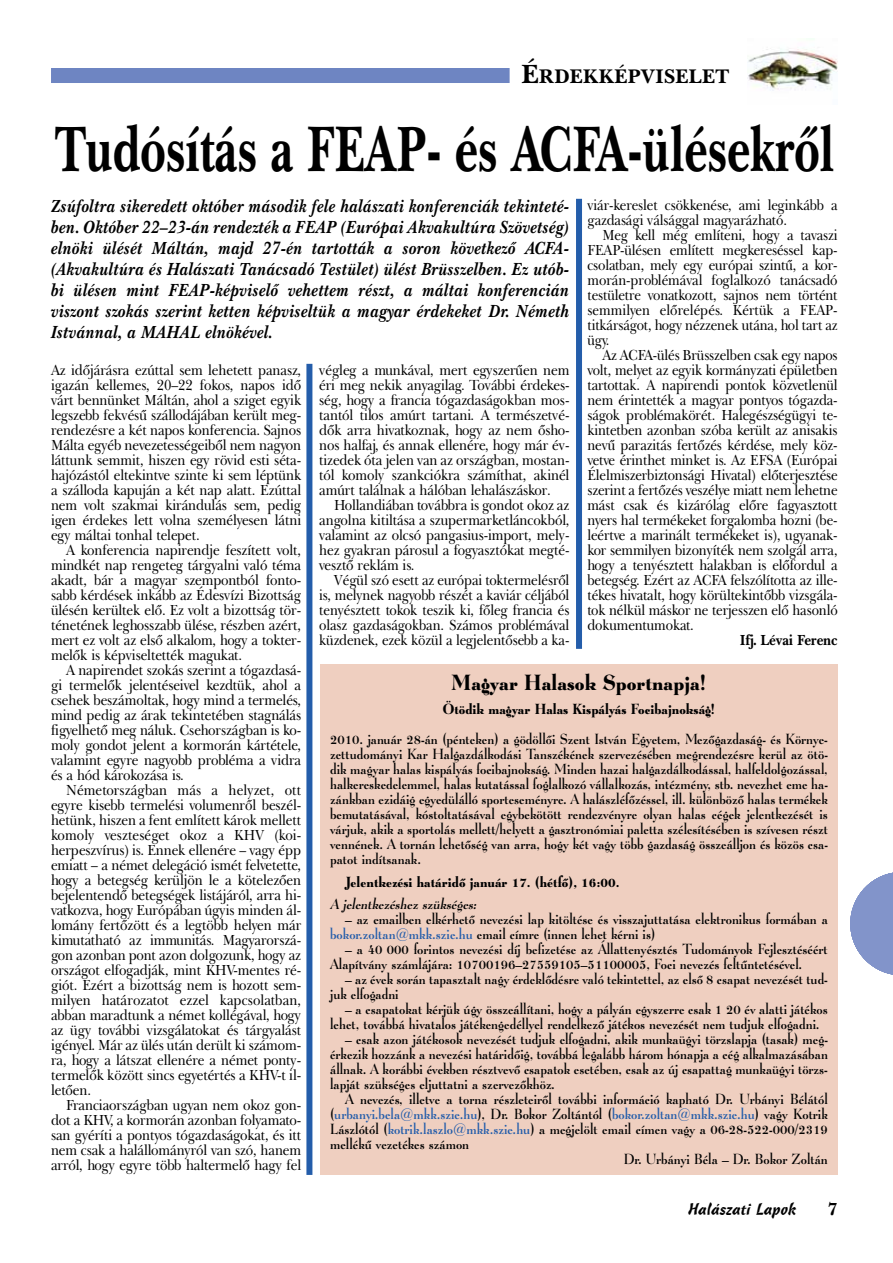
<style>
.page{position:relative;width:893px;height:1263px;background:#fff}
.page>*{position:absolute;margin:0;border:0;box-sizing:border-box;transform-origin:0 0}
.t1{font:700 66px "New Baskerville PFL";letter-spacing:-.01em;color:#000;scale:.7 1}
.t2{font:700 22.5px "Lucian PFL";color:#000;scale:.9 1}
.t3{font:700 20.25px "New Baskerville PFL";color:#000}
.t4{font:italic 700 18px/21px "New Baskerville PFL";color:#000;text-align:justify;scale:.9 1}
.t5{font:700 18px "New Baskerville PFL";color:#000}
.t6{font:16.5px "H Cascade Script";color:#000}
.t7{font:15px/15px "New Baskerville PFL";letter-spacing:-.01em;color:#000;text-align:justify;scale:.9 1}
.t8{font:15px/15px "Lucian PFL";color:#000;scale:.9 1}
.t9{font:15px/15px "New Baskerville PFL";letter-spacing:-.01em;color:#000;text-align:justify;scale:.89 1}
.t10{font:700 15px "Lucian PFL";color:#000;scale:.9 1}
.t11{font:15px "Lucian PFL";color:#245daa;scale:.9 1}
.t12{font:italic 15px "Lucian PFL";color:#000;scale:.9 1}
.t13{font:700 15px "New Baskerville PFL";letter-spacing:-.01em;color:#000;scale:.89 1}
.s1{font-size:27px}
.s2{color:#245daa}
.s3{color:#000}
</style>
<div class="page">
<img style="left:748px;top:49px;width:90px;height:42px">
<div style="left:51px;top:68px;width:459px;height:15px;background:#6e85c2"></div>
<svg style="left:850px;top:872px;width:43px;height:103px"></svg>
<div style="left:320px;top:664px;width:518px;height:510px;background:#efcfc0"></div>
<div style="left:306px;top:364px;width:6px;height:811px;background:#245daa"></div>
<div style="left:576px;top:199px;width:6px;height:450px;background:#245daa"></div>
<h3 class="t3" style="left:521px;top:64px;width:210px"><span class="s1">É</span>RDEKKÉPVISELET</h3>
<h1 class="t1" style="left:54px;top:108px;width:1116px">Tudósítás a FEAP- és ACFA-ülésekről</h1>
<p class="t4" style="left:51px;top:195px;width:578px">Zsúfoltra sikeredett október második fele halászati konferenciák tekinteté&shy;ben. Október 22–23-án rendezték a FEAP (Európai Akvakultúra Szövetség) elnöki ülését Máltán, majd 27-én tartották a soron következő ACFA-(Akvakultúra és Halászati Tanácsadó Testület) ülést Brüsszelben. Ez utób&shy;bi ülésen mint FEAP-képviselő vehettem részt, a máltai konferencián viszont szokás szerint ketten képviseltük a magyar érdekeket Dr. Németh Istvánnal, a MAHAL elnökével.</p>
<p class="t9" style="left:587px;top:197px;width:283px">viár-kereslet csökkenése, ami leginkább a gazdasági válsággal magyarázható.</p>
<p class="t9" style="left:587px;top:227px;width:283px;text-indent:15px">Meg kell még említeni, hogy a tavaszi FEAP-ülésen említett megkereséssel kap&shy;csolatban, mely egy európai szintű, a kor&shy;morán-problémával foglalkozó tanácsadó testületre vonatkozott, sajnos nem történt semmilyen előrelépés. Kértük a FEAP&shy;titkárságot, hogy nézzenek utána, hol tart az ügy.</p>
<p class="t9" style="left:587px;top:347px;width:283px;text-indent:15px">Az ACFA-ülés Brüsszelben csak egy napos volt, melyet az egyik kormányzati épületben tartottak. A napirendi pontok közvetlenül nem érintették a magyar pontyos tógazda&shy;ságok problémakörét. Halegészségügyi te&shy;kintetben azonban szóba került az anisakis nevű parazitás fertőzés kérdése, mely köz&shy;vetve érinthet minket is. Az EFSA (Európai Élelmiszerbiztonsági Hivatal) előterjesztése szerint a fertőzés veszélye miatt nem lehetne mást csak és kizárólag előre fagyasztott nyers hal termékeket forgalomba hozni (be&shy;leértve a marinált termékeket is), ugyanak&shy;kor semmilyen bizonyíték nem szolgál arra, hogy a tenyésztett halakban is előfordul a betegség. Ezért az ACFA felszólította az ille&shy;tékes hivatalt, hogy körültekintőbb vizsgála&shy;tok nélkül máskor ne terjesszen elő hasonló dokumentumokat.</p>
<p class="t13" style="left:740px;top:630px;width:111px">Ifj. Lévai Ferenc</p>
<p class="t7" style="left:51px;top:362px;width:280px">Az időjárásra ezúttal sem lehetett panasz, igazán kellemes, 20–22 fokos, napos idő várt bennünket Máltán, ahol a sziget egyik legszebb fekvésű szállodájában került meg&shy;rendezésre a két napos konferencia. Sajnos Málta egyéb nevezetességeiből nem nagyon láttunk semmit, hiszen egy rövid esti séta&shy;hajózástól eltekintve szinte ki sem léptünk a szálloda kapuján a két nap alatt. Ezúttal nem volt szakmai kirándulás sem, pedig igen érdekes lett volna személyesen látni egy máltai tonhal telepet.</p>
<p class="t7" style="left:51px;top:542px;width:280px;text-indent:15px">A konferencia napirendje feszített volt, mindkét nap rengeteg tárgyalni való téma akadt, bár a magyar szempontból fonto&shy;sabb kérdések inkább az Édesvízi Bizottság ülésén kerültek elő. Ez volt a bizottság tör&shy;ténetének leghosszabb ülése, részben azért, mert ez volt az első alkalom, hogy a tokter&shy;melők is képviseltették magukat.</p>
<p class="t7" style="left:51px;top:662px;width:280px;text-indent:15px">A napirendet szokás szerint a tógazdasá&shy;gi termelők jelentéseivel kezdtük, ahol a csehek beszámoltak, hogy mind a termelés, mind pedig az árak tekintetében stagnálás figyelhető meg náluk. Csehországban is ko&shy;moly gondot jelent a kormorán kártétele, valamint egyre nagyobb probléma a vidra és a hód károkozása is.</p>
<p class="t7" style="left:51px;top:782px;width:280px;text-indent:15px">Németországban más a helyzet, ott egyre kisebb termelési volumenről beszél&shy;hetünk, hiszen a fent említett károk mellett komoly veszteséget okoz a KHV (koi&shy;herpeszvírus) is. Ennek ellenére – vagy épp emiatt – a német delegáció ismét felvetette, hogy a betegség kerüljön le a kötelezően bejelentendő betegségek listájáról, arra hi&shy;vatkozva, hogy Európában úgyis minden ál&shy;lomány fertőzött és a legtöbb helyen már kimutatható az immunitás. Magyarorszá&shy;gon azonban pont azon dolgozunk, hogy az országot elfogadják, mint KHV-mentes ré&shy;giót. Ezért a bizottság nem is hozott sem&shy;milyen határozatot ezzel kapcsolatban, abban maradtunk a német kollégával, hogy az ügy további vizsgálatokat és tárgyalást igényel. Már az ülés után derült ki számom&shy;ra, hogy a látszat ellenére a német ponty&shy;termelők között sincs egyetértés a KHV-t il&shy;letően.</p>
<p class="t7" style="left:51px;top:1097px;width:280px;text-indent:15px">Franciaországban ugyan nem okoz gon&shy;dot a KHV, a kormorán azonban folyamato&shy;san gyéríti a pontyos tógazdaságokat, és itt nem csak a halállományról van szó, hanem arról, hogy egyre több haltermelő hagy fel</p>
<p class="t7" style="left:319px;top:362px;width:280px">végleg a munkával, mert egyszerűen nem éri meg nekik anyagilag. További érdekes&shy;ség, hogy a francia tógazdaságokban mos&shy;tantól tilos amúrt tartani. A természetvé&shy;dők arra hivatkoznak, hogy az nem ősho&shy;nos halfaj, és annak ellenére, hogy már év&shy;tizedek óta jelen van az országban, mostan&shy;tól komoly szankciókra számíthat, akinél amúrt találnak a hálóban lehalászáskor.</p>
<p class="t7" style="left:319px;top:497px;width:280px;text-indent:15px">Hollandiában továbbra is gondot okoz az angolna kitiltása a szupermarketláncokból, valamint az olcsó pangasius-import, mely&shy;hez gyakran párosul a fogyasztókat megté&shy;vesztő reklám is.</p>
<p class="t9" style="left:319px;top:572px;width:283px;text-indent:15px">Végül szó esett az európai toktermelésről is, melynek nagyobb részét a kaviár céljából tenyésztett tokok teszik ki, főleg francia és olasz gazdaságokban. Számos problémával küzdenek, ezek közül a legjelentősebb a ka-</p>
<h2 class="t2" style="left:452px;top:668px;width:285px">Magyar Halasok Sportnapja!</h2>
<p class="t10" style="left:443px;top:700px;width:304px">Ötödik magyar Halas Kispályás Focibajnokság!</p>
<p class="t8" style="left:330px;top:731px;width:555px;text-align:justify">2010. január 28-án (pénteken) a gödöllői Szent István Egyetem, Mezőgazdaság- és Környe&shy;zettudományi Kar Halgazdálkodási Tanszékének szervezésében megrendezésre kerül az ötö&shy;dik magyar halas kispályás focibajnokság. Minden hazai halgazdálkodással, halfeldolgozással, halkereskedelemmel, halas kutatással foglalkozó vállalkozás, intézmény, stb. nevezhet eme ha&shy;zánkban ezidáig egyedülálló sporteseményre. A halászléfőzéssel, ill. különböző halas termékek bemutatásával, kóstoltatásával egybekötött rendezvényre olyan halas cégek jelentkezését is várjuk, akik a sportolás mellett/helyett a gasztronómiai paletta szélesítésében is szívesen részt vennének. A tornán lehetőség van arra, hogy két vagy több gazdaság összeálljon és közös csa&shy;patot indítsanak.</p>
<p class="t10" style="left:345px;top:872px;width:306px">Jelentkezési határidő január 17. (hétfő), 16:00.</p>
<p class="t12" style="left:330px;top:895px;width:168px">A jelentkezéshez szükséges:</p>
<p class="t8" style="left:330px;top:911px;width:555px;text-indent:15px">– az emailben elkérhető nevezési lap kitöltése és visszajuttatása elektronikus formában a <span class="s2">bokor.zoltan@mkk.szie.hu</span> email címre (innen lehet kérni is)</p>
<p class="t8" style="left:330px;top:941px;width:555px;text-indent:15px">– a 40 000 forintos nevezési díj befizetése az Állattenyésztés Tudományok Fejlesztéséért<br>Alapítvány számlájára: 10700196–27559105–51100005, Foci nevezés feltűntetésével.</p>
<p class="t8" style="left:330px;top:971px;width:555px;text-indent:15px">– az évek során tapasztalt nagy érdeklődésre való tekintettel, az első 8 csapat nevezését tud&shy;juk elfogadni</p>
<p class="t8" style="left:330px;top:1001px;width:554px;text-indent:15px">– a csapatokat kérjük úgy összeállítani, hogy a pályán egyszerre csak 1 20 év alatti játékos lehet, továbbá hivatalos játékengedéllyel rendelkező játékos nevezését nem tudjuk elfogadni.</p>
<p class="t8" style="left:330px;top:1031px;width:555px;text-align:justify;text-indent:15px">– csak azon játékosok nevezését tudjuk elfogadni, akik munkaügyi törzslapja (tasak) meg&shy;érkezik hozzánk a nevezési határidőig, továbbá legalább három hónapja a cég alkalmazásában állnak. A korábbi években résztvevő csapatok esetében, csak az új csapattag munkaügyi törzs&shy;lapját szükséges eljuttatni a szervezőkhöz.</p>
<p class="t8" style="left:345px;top:1091px;width:538px">A nevezés, illetve a torna részleteiről további információ kapható Dr. Urbányi Bélától</p>
<p class="t11" style="left:330px;top:1105px;width:555px"><span class="s3">(</span>urbanyi.bela@mkk.szie.hu<span class="s3">), Dr. Bokor Zoltántól (</span>bokor.zoltan@mkk.szie.hu<span class="s3">) vagy Kotrik</span></p>
<p class="t8" style="left:330px;top:1121px;width:555px">Lászlótól (<span class="s2">kotrik.laszlo@mkk.szie.hu</span>) a megjelölt email címen vagy a 06-28-522-000/2319</p>
<p class="t8" style="left:330px;top:1136px;width:156px">mellékű vezetékes számon</p>
<p class="t8" style="left:624px;top:1151px;width:228px">Dr. Urbányi Béla – Dr. Bokor Zoltán</p>
<p class="t6" style="left:688px;top:1199px;width:110px">Halászati Lapok</p>
<p class="t5" style="left:828px;top:1198px;width:11px">7</p>
</div>
